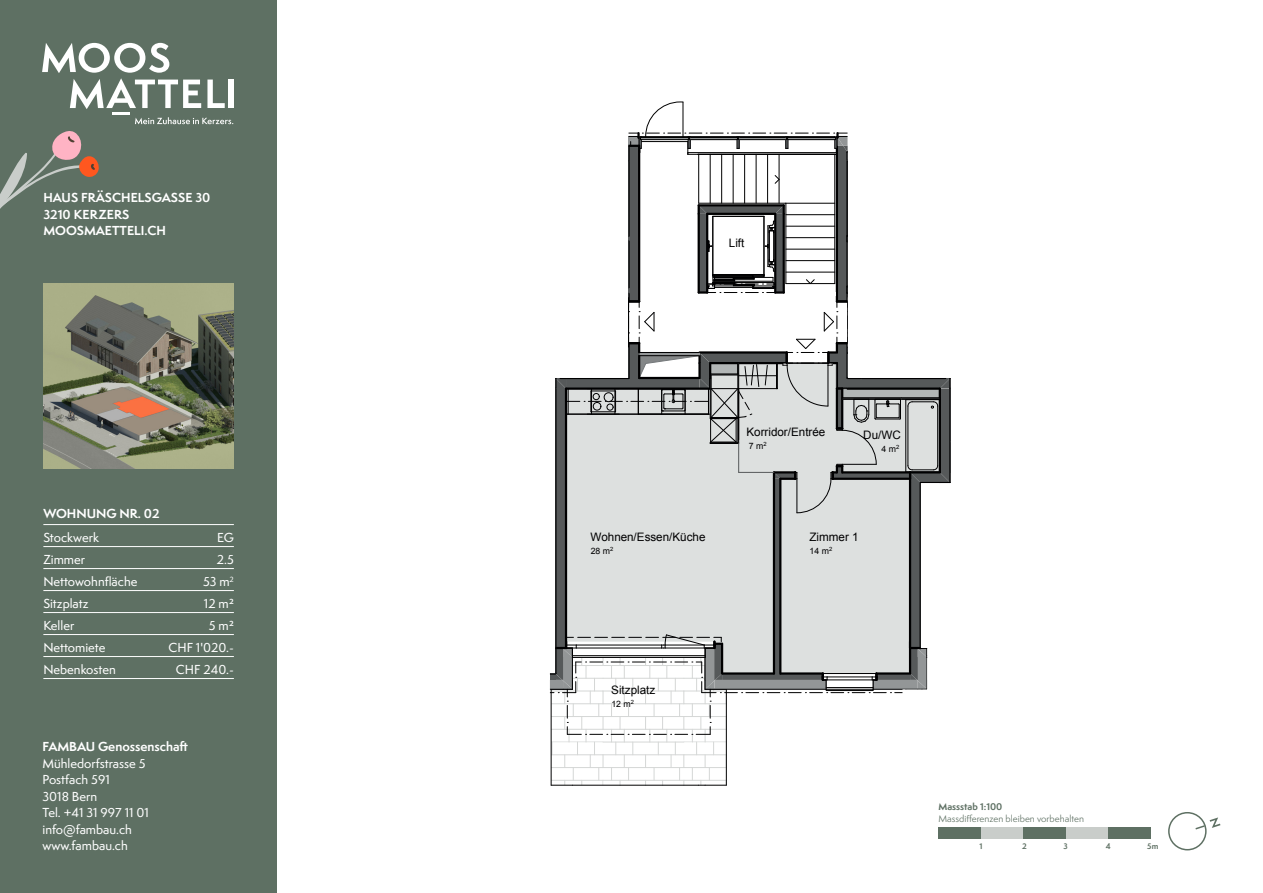
<style>
.page{position:relative;width:1263px;height:893px;background:#fff}
.page>*{position:absolute;margin:0;border:0;box-sizing:border-box;transform-origin:0 0}
.t1{font:500 12px/16.5px "Semplicita Pro";color:#fff}
.t2{font:700 12px "Semplicita Pro";color:#fff}
.t3{font:11.7px "Arial";color:#000001}
.t4{font:9px "Semplicita Pro";color:#5e7063}
.t5{font:700 9px "Semplicita Pro";color:#5e7063}
.t6{font:8.7px "Arial";color:#000001}
.t7{font:700 7.5px "Semplicita Pro";color:#5e7063}
</style>
<div class="page">
<div style="left:0;top:0;width:276px;height:893px;background:#5e7063"></div>
<div style="left:1168px;top:812px;width:38px;height:38px;border:2px solid #5e7063;border-radius:50%"></div>
<svg style="left:1195px;top:817px;width:25px;height:14px"></svg>
<div style="left:938px;top:827px;width:43px;height:11px;background:#5e7063"></div>
<div style="left:981px;top:827px;width:42px;height:11px;background:#c9cdca"></div>
<div style="left:1023px;top:827px;width:43px;height:11px;background:#5e7063"></div>
<div style="left:1066px;top:827px;width:42px;height:11px;background:#c9cdca"></div>
<div style="left:1108px;top:827px;width:43px;height:11px;background:#5e7063"></div>
<svg style="left:207px;top:80px;width:18px;height:28px"></svg>
<div style="left:228px;top:80px;width:5px;height:28px;background:#fff"></div>
<svg style="left:42px;top:43px;width:159px;height:66px"></svg>
<hr style="left:112px;top:112px;width:18px;height:3px;background:#fff">
<svg style="left:135px;top:117px;width:98px;height:7px"></svg>
<svg style="left:549px;top:101px;width:402px;height:685px"></svg>
<hr style="left:43px;top:524px;width:102px;height:1px;background:#fff">
<hr style="left:145px;top:524px;width:89px;height:1px;background:#fff">
<hr style="left:43px;top:546px;width:102px;height:1px;background:#fff">
<hr style="left:145px;top:546px;width:89px;height:1px;background:#fff">
<hr style="left:43px;top:568px;width:102px;height:1px;background:#fff">
<hr style="left:145px;top:568px;width:89px;height:1px;background:#fff">
<hr style="left:43px;top:590px;width:102px;height:1px;background:#fff">
<hr style="left:145px;top:590px;width:89px;height:1px;background:#fff">
<hr style="left:43px;top:612px;width:102px;height:1px;background:#fff">
<hr style="left:145px;top:612px;width:89px;height:1px;background:#fff">
<hr style="left:43px;top:634px;width:102px;height:1px;background:#fff">
<hr style="left:145px;top:634px;width:89px;height:1px;background:#fff">
<hr style="left:43px;top:656px;width:102px;height:1px;background:#fff">
<hr style="left:145px;top:656px;width:89px;height:1px;background:#fff">
<hr style="left:43px;top:678px;width:102px;height:1px;background:#fff">
<hr style="left:145px;top:678px;width:89px;height:1px;background:#fff">
<img style="left:43px;top:283px;width:191px;height:185px">
<svg style="left:0;top:131px;width:99px;height:78px"></svg>
<p class="t2" style="left:43px;top:189px;width:169px">HAUS FRÄSCHELSGASSE 30</p>
<p class="t2" style="left:43px;top:205px;width:87px">3210 KERZERS</p>
<p class="t2" style="left:43px;top:222px;width:124px">MOOSMAETTELI.CH</p>
<p class="t2" style="left:43px;top:505px;width:118px">WOHNUNG NR. 02</p>
<p class="t1" style="left:43px;top:529px;width:57px">Stockwerk</p>
<p class="t1" style="left:217px;top:529px;width:18px">EG</p>
<p class="t1" style="left:43px;top:551px;width:43px">Zimmer</p>
<p class="t1" style="left:217px;top:551px;width:18px">2.5</p>
<p class="t1" style="left:43px;top:573px;width:96px">Nettowohnfläche</p>
<p class="t1" style="left:203px;top:573px;width:32px">53 m<sup>2</sup></p>
<p class="t1" style="left:43px;top:595px;width:47px">Sitzplatz</p>
<p class="t1" style="left:204px;top:595px;width:31px">12 m2</p>
<p class="t1" style="left:43px;top:617px;width:32px">Keller</p>
<p class="t1" style="left:209px;top:617px;width:26px">5 m2</p>
<p class="t1" style="left:43px;top:639px;width:64px">Nettomiete</p>
<p class="t1" style="left:168px;top:639px;width:67px">CHF 1'020.-</p>
<p class="t1" style="left:43px;top:661px;width:74px">Nebenkosten</p>
<p class="t1" style="left:176px;top:661px;width:59px">CHF 240.-</p>
<p class="t2" style="left:43px;top:738px;width:147px">FAMBAU Genossenschaft</p>
<p class="t1" style="left:43px;top:755px;width:108px">Mühledorfstrasse 5<br>Postfach 591<br>3018 Bern<br>Tel. +41 31 997 11 01 info@fambau.ch www.fambau.ch</p>
<p class="t3" style="left:729px;top:237px;width:17px">Lift</p>
<p class="t3" style="left:590px;top:530px;width:116px">Wohnen/Essen/Küche</p>
<p class="t6" style="left:591px;top:546px;width:24px">28 m<sup>2</sup></p>
<p class="t3" style="left:746px;top:425px;width:80px">Korridor/Entrée</p>
<p class="t6" style="left:749px;top:441px;width:19px">7 m<sup>2</sup></p>
<p class="t3" style="left:863px;top:428px;width:39px">Du/WC</p>
<p class="t6" style="left:881px;top:444px;width:19px">4 m<sup>2</sup></p>
<p class="t3" style="left:809px;top:530px;width:51px">Zimmer 1</p>
<p class="t6" style="left:810px;top:546px;width:24px">14 m<sup>2</sup></p>
<p class="t3" style="left:611px;top:683px;width:45px">Sitzplatz</p>
<p class="t6" style="left:611px;top:699px;width:24px">12 m<sup>2</sup></p>
<p class="t5" style="left:938px;top:800px;width:65px">Massstab 1:100</p>
<p class="t4" style="left:938px;top:812px;width:147px">Massdifferenzen bleiben vorbehalten</p>
<p class="t7" style="left:979px;top:840px;width:5px">1</p>
<p class="t7" style="left:1022px;top:840px;width:6px">2</p>
<p class="t7" style="left:1063px;top:840px;width:6px">3</p>
<p class="t7" style="left:1106px;top:840px;width:6px">4</p>
<p class="t7" style="left:1147px;top:840px;width:12px">5m</p>
</div>
